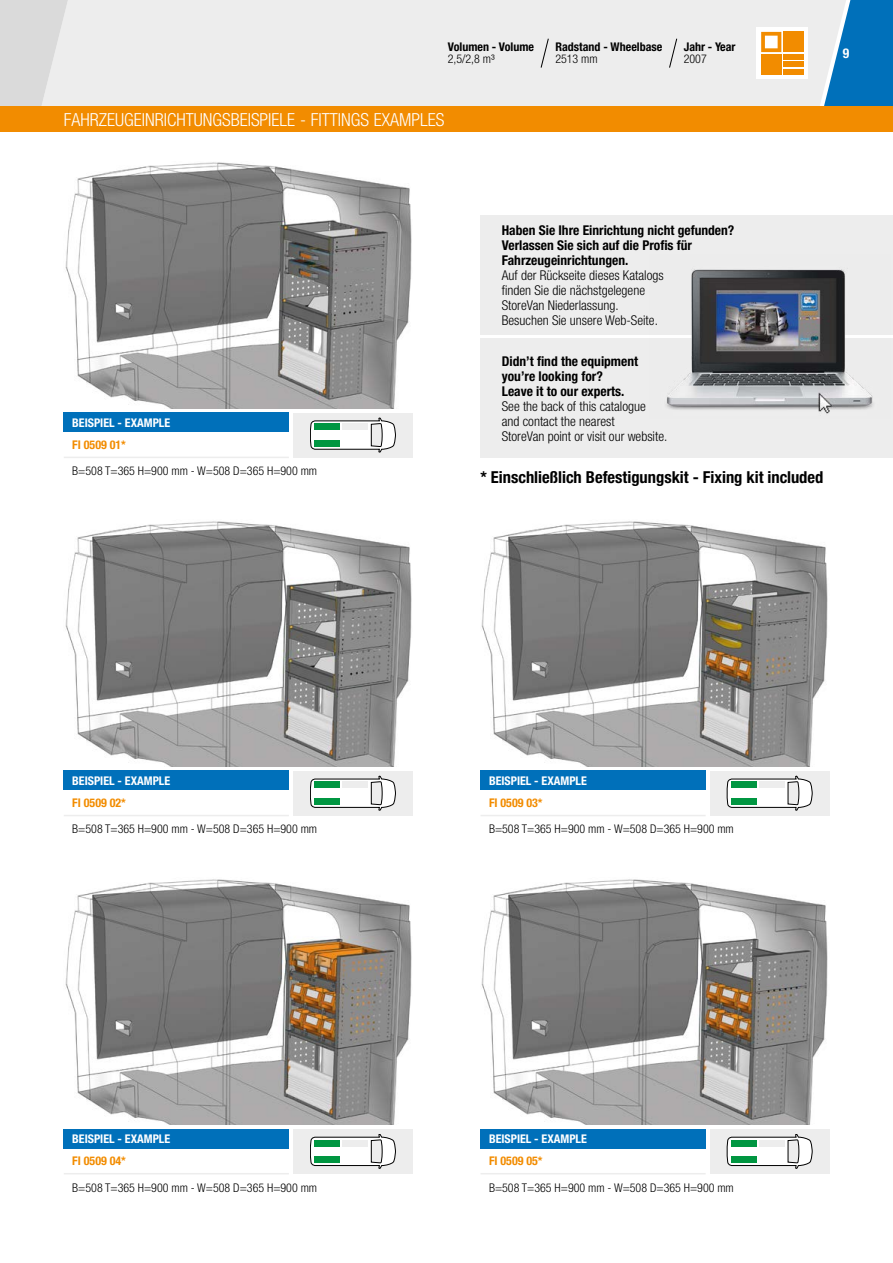
<style>
.page{position:relative;width:893px;height:1263px;background:#fff}
.page>*{position:absolute;margin:0;border:0;box-sizing:border-box;transform-origin:0 0}
.t1{font:300 condensed 18px "Helvetica Neue";color:#fff}
.t2{font:700 condensed 16.5px "Helvetica Neue";color:#000}
.t3{font:300 condensed 13.5px/15px "Helvetica Neue";color:#000}
.t4{font:700 condensed 13.5px/15px "Helvetica Neue";color:#000}
.t5{font:700 condensed 13.5px "Helvetica Neue";color:#fff}
.t6{font:300 condensed 12px "Helvetica Neue";color:#000}
.t7{font:700 condensed 12px "Helvetica Neue";color:#fff}
.t8{font:700 condensed 12px "Helvetica Neue";color:#f28c00}
.t9{font:700 condensed 12px "Helvetica Neue";color:#000}
</style>
<div class="page">
<div style="left:849px;top:0;width:44px;height:106px;background:#0070ba"></div>
<div style="left:71px;top:0;width:778px;height:106px;background:#ededed"></div>
<div style="left:0;top:106px;width:893px;height:26px;background:#f28c00"></div>
<svg style="left:0;top:0;width:71px;height:106px;background:#dedede"></svg>
<svg style="left:757px;top:28px;width:51px;height:51px"></svg>
<svg style="left:761px;top:32px;width:20px;height:20px"></svg>
<div style="left:783px;top:32px;width:21px;height:20px;background:#f28c00"></div>
<div style="left:761px;top:54px;width:20px;height:20px;background:#f28c00"></div>
<div style="left:783px;top:54px;width:21px;height:6px;background:#f28c00"></div>
<div style="left:783px;top:69px;width:21px;height:5px;background:#f28c00"></div>
<div style="left:783px;top:62px;width:21px;height:5px;background:#f28c00"></div>
<div style="left:480px;top:215px;width:413px;height:119px;background:#ededed"></div>
<div style="left:480px;top:338px;width:413px;height:119px;background:#ededed"></div>
<img style="left:650px;top:269px;width:240px;height:145px">
<img style="left:65px;top:162px;width:347px;height:246px">
<img style="left:65px;top:521px;width:347px;height:245px">
<img style="left:65px;top:879px;width:347px;height:245px">
<img style="left:481px;top:521px;width:347px;height:245px">
<img style="left:481px;top:879px;width:347px;height:245px">
<div style="left:64px;top:413px;width:225px;height:19px;background:#0070ba"></div>
<div style="left:293px;top:413px;width:119px;height:44px;background:#ededed"></div>
<hr style="left:64px;top:457px;width:225px;height:1px;background:#ededed">
<svg style="left:310px;top:418px;width:86px;height:34px"></svg>
<div style="left:342px;top:423px;width:26px;height:7px;background:#ededed"></div>
<div style="left:314px;top:423px;width:26px;height:7px;background:#009641"></div>
<div style="left:314px;top:440px;width:26px;height:7px;background:#009641"></div>
<div style="left:64px;top:771px;width:225px;height:19px;background:#0070ba"></div>
<div style="left:293px;top:771px;width:119px;height:44px;background:#ededed"></div>
<hr style="left:64px;top:815px;width:225px;height:1px;background:#ededed">
<svg style="left:310px;top:776px;width:86px;height:34px"></svg>
<div style="left:342px;top:782px;width:26px;height:6px;background:#ededed"></div>
<div style="left:314px;top:782px;width:26px;height:6px;background:#009641"></div>
<div style="left:314px;top:798px;width:26px;height:7px;background:#009641"></div>
<div style="left:64px;top:1129px;width:225px;height:19px;background:#0070ba"></div>
<div style="left:293px;top:1129px;width:119px;height:45px;background:#ededed"></div>
<hr style="left:64px;top:1173px;width:225px;height:1px;background:#ededed">
<svg style="left:310px;top:1134px;width:86px;height:34px"></svg>
<div style="left:342px;top:1140px;width:26px;height:6px;background:#ededed"></div>
<div style="left:314px;top:1140px;width:26px;height:6px;background:#009641"></div>
<div style="left:314px;top:1156px;width:26px;height:7px;background:#009641"></div>
<div style="left:480px;top:771px;width:226px;height:19px;background:#0070ba"></div>
<div style="left:710px;top:771px;width:119px;height:44px;background:#ededed"></div>
<hr style="left:480px;top:815px;width:226px;height:1px;background:#ededed">
<svg style="left:727px;top:776px;width:85px;height:34px"></svg>
<div style="left:759px;top:782px;width:26px;height:6px;background:#ededed"></div>
<div style="left:731px;top:782px;width:26px;height:6px;background:#009641"></div>
<div style="left:731px;top:798px;width:26px;height:7px;background:#009641"></div>
<div style="left:480px;top:1129px;width:226px;height:19px;background:#0070ba"></div>
<div style="left:710px;top:1129px;width:119px;height:45px;background:#ededed"></div>
<hr style="left:480px;top:1173px;width:226px;height:1px;background:#ededed">
<svg style="left:727px;top:1134px;width:85px;height:34px"></svg>
<div style="left:759px;top:1140px;width:26px;height:6px;background:#ededed"></div>
<div style="left:731px;top:1140px;width:26px;height:6px;background:#009641"></div>
<div style="left:731px;top:1156px;width:26px;height:7px;background:#009641"></div>
<svg style="left:541px;top:38px;width:8px;height:30px"></svg>
<svg style="left:669px;top:38px;width:8px;height:30px"></svg>
<p class="t9" style="left:448px;top:40px;width:88px">Volumen - Volume</p>
<p class="t9" style="left:555px;top:40px;width:109px">Radstand - Wheelbase</p>
<p class="t9" style="left:684px;top:40px;width:53px">Jahr - Year</p>
<p class="t6" style="left:448px;top:52px;width:48px">2,5/2,8 m³</p>
<p class="t6" style="left:555px;top:52px;width:44px">2513 mm</p>
<p class="t6" style="left:684px;top:52px;width:25px">2007</p>
<h1 class="t1" style="left:64px;top:110px;width:382px">FAHRZEUGEINRICHTUNGSBEISPIELE - FITTINGS EXAMPLES</h1>
<p class="t5" style="left:843px;top:45px;width:8px">9</p>
<p class="t7" style="left:72px;top:415px;width:99px">BEISPIEL - EXAMPLE</p>
<p class="t8" style="left:72px;top:437px;width:55px">FI 0509 01*</p>
<p class="t6" style="left:72px;top:464px;width:246px">B=508 T=365 H=900 mm - W=508 D=365 H=900 mm</p>
<p class="t4" style="left:502px;top:222px;width:234px">Haben Sie Ihre Einrichtung nicht gefunden?<br>Verlassen Sie sich auf die Profis für<br>Fahrzeugeinrichtungen.</p>
<p class="t3" style="left:502px;top:267px;width:163px">Auf der Rückseite dieses Katalogs finden Sie die nächstgelegene<br>StoreVan Niederlassung.<br>Besuchen Sie unsere Web-Seite.</p>
<p class="t4" style="left:502px;top:353px;width:138px">Didn’t find the equipment you’re looking for?<br>Leave it to our experts.</p>
<p class="t3" style="left:502px;top:398px;width:167px">See the back of this catalogue<br>and contact the nearest<br>StoreVan point or visit our website.</p>
<h2 class="t2" style="left:480px;top:467px;width:344px">* Einschließlich Befestigungskit - Fixing kit included</h2>
<p class="t7" style="left:72px;top:773px;width:99px">BEISPIEL - EXAMPLE</p>
<p class="t8" style="left:72px;top:795px;width:55px">FI 0509 02*</p>
<p class="t6" style="left:72px;top:822px;width:246px">B=508 T=365 H=900 mm - W=508 D=365 H=900 mm</p>
<p class="t7" style="left:489px;top:773px;width:99px">BEISPIEL - EXAMPLE</p>
<p class="t8" style="left:489px;top:795px;width:55px">FI 0509 03*</p>
<p class="t6" style="left:489px;top:822px;width:246px">B=508 T=365 H=900 mm - W=508 D=365 H=900 mm</p>
<p class="t7" style="left:72px;top:1132px;width:99px">BEISPIEL - EXAMPLE</p>
<p class="t8" style="left:72px;top:1154px;width:55px">FI 0509 04*</p>
<p class="t6" style="left:72px;top:1180px;width:246px">B=508 T=365 H=900 mm - W=508 D=365 H=900 mm</p>
<p class="t7" style="left:489px;top:1132px;width:99px">BEISPIEL - EXAMPLE</p>
<p class="t8" style="left:489px;top:1154px;width:55px">FI 0509 05*</p>
<p class="t6" style="left:489px;top:1180px;width:246px">B=508 T=365 H=900 mm - W=508 D=365 H=900 mm</p>
</div>
